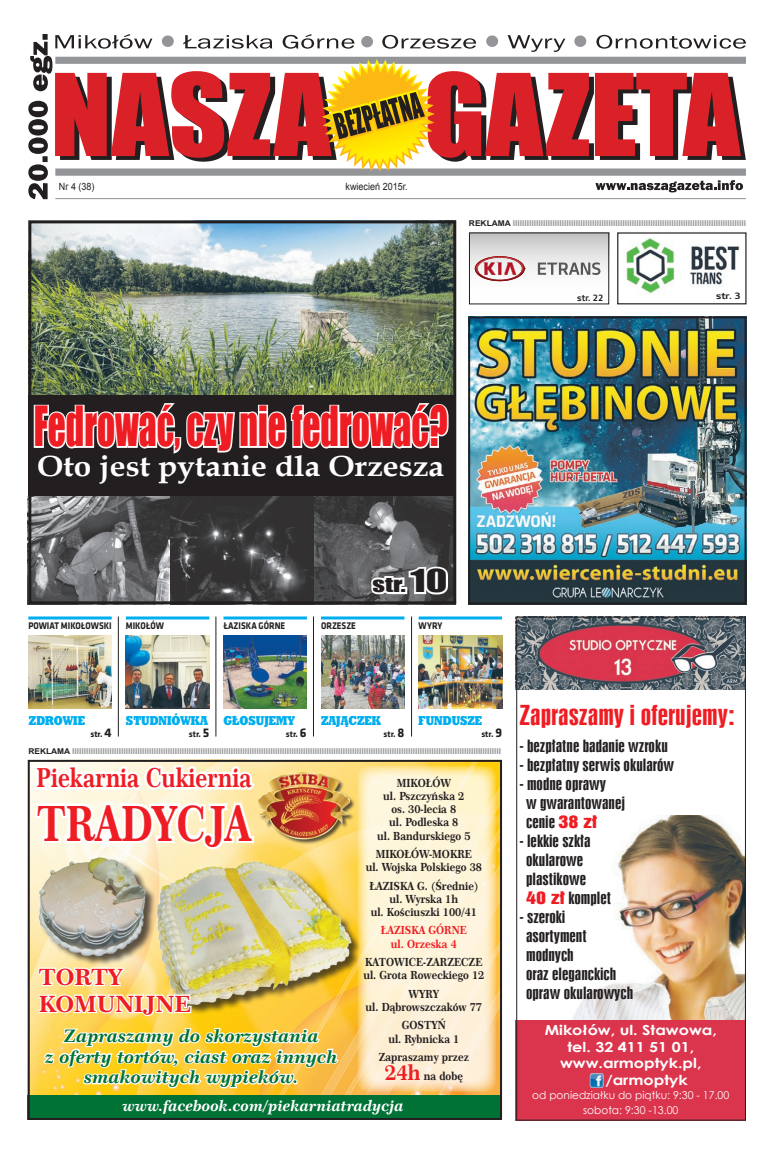
<style>
.page{position:relative;width:780px;height:1154px;background:#fff}
.page>*{position:absolute;margin:0;border:0;box-sizing:border-box;transform-origin:0 0}
.t1{font:50.8px "Impact";color:#ee1d23;scale:.7 1}
.t2{font:700 48.7px "Century 751 No 2 EU";color:#ee1d23;scale:.8 1}
.t3{font:700 29px "Book Antiqua";color:#fff;scale:1.09 1}
.t4{font:700 26.2px "Century 751 No 2 EU";color:#ee1d23;scale:.8 1}
.t5{font:25.8px "Swis 924 EU";color:#ee1d23;scale:1.26 1}
.t6{font:700 22.4px/27px "Century 751 No 2 EU";color:#ee1d23}
.t7{font:19.1px "Impact";color:#231f20;scale:1.39 1}
.t8{font:italic 700 17.3px/20.6px "Century 751 No 2 EU";color:#007236;text-align:center;scale:1.04 1}
.t9{font:15.8px/19px "Swis 924 EU";color:#231f20;scale:1.26 1}
.t10{font:italic 700 15px "Century 751 No 2 EU";color:#fff}
.t11{font:700 13.8px "Century Gothic";color:#fff;scale:1.16 1}
.t12{font:13px "Geo Slab 712 X Bd EU";color:#00aeef;scale:.85 1}
.t13{font:700 11.2px/13.3px "Century 751 No 2 EU";color:#231f20;text-align:center;scale:.88 1}
.t14{font:700 11.2px/13.3px "Century 751 No 2 EU";color:#ee1d23;scale:.88 1}
.t15{font:10.8px/14.8px "Century Gothic";color:#fff;text-align:center}
.t16{font:700 10px "Klavika";color:#231f20;scale:.87 1}
.t17{font:10px "Arial";color:#231f20;scale:.9 1}
.t18{font:700 9px "Klavika";color:#231f20}
.t19{font:8.8px "Kia B";color:#231f20;scale:1.17 1}
.t20{font:8.7px "Kia B";color:#231f20}
.t21{font:700 8px "Arial";color:#939598;scale:1.05 1}
.s1{color:#231f20}
.s2{font-size:29.1px}
.s3{font-size:13px}
.s4{font-size:21.1px;color:#ee1d23}
.s5{font-family:"Swis 921 EU";color:#ee1d23}
</style>
<div class="page">
<svg style="left:28px;top:34px;width:718px;height:165px"></svg>
<img style="left:573px;top:815px;width:171px;height:204px">
<div style="left:516px;top:1019px;width:230px;height:101px;background:#da354d"></div>
<img style="left:589px;top:1073px;width:15px;height:14px">
<img style="left:515px;top:616px;width:230px;height:73px">
<div style="left:516px;top:617px;width:230px;height:503px;border:1px solid #231f20"></div>
<img style="left:471px;top:319px;width:272px;height:282px">
<div style="left:468px;top:316px;width:278px;height:288px;border:2px solid #231f20"></div>
<hr style="left:28px;top:616px;width:84px;height:3px;background:#00aeef">
<hr style="left:126px;top:616px;width:83px;height:3px;background:#00aeef">
<hr style="left:223px;top:616px;width:84px;height:3px;background:#00aeef">
<hr style="left:321px;top:616px;width:83px;height:3px;background:#00aeef">
<hr style="left:418px;top:616px;width:84px;height:3px;background:#00aeef">
<hr style="left:411px;top:616px;width:1px;height:120px;background:#231f20">
<hr style="left:313px;top:616px;width:1px;height:120px;background:#231f20">
<hr style="left:215px;top:616px;width:1px;height:120px;background:#231f20">
<hr style="left:118px;top:616px;width:1px;height:120px;background:#231f20">
<img style="left:28px;top:635px;width:84px;height:73px">
<img style="left:126px;top:635px;width:83px;height:73px">
<img style="left:223px;top:635px;width:84px;height:73px">
<img style="left:321px;top:635px;width:83px;height:73px">
<img style="left:418px;top:635px;width:84px;height:73px">
<img style="left:31px;top:763px;width:468px;height:333px">
<img style="left:443px;top:763px;width:35px;height:3px">
<img style="left:496px;top:783px;width:3px;height:42px">
<img style="left:352px;top:1015px;width:5px;height:43px">
<img style="left:340px;top:1041px;width:12px;height:18px">
<img style="left:496px;top:825px;width:3px;height:36px">
<img style="left:340px;top:1059px;width:17px;height:37px">
<img style="left:496px;top:861px;width:3px;height:78px">
<img style="left:357px;top:1085px;width:37px;height:11px">
<img style="left:424px;top:986px;width:75px;height:110px">
<div style="left:28px;top:1096px;width:473px;height:24px;background:#007236"></div>
<div style="left:28px;top:760px;width:474px;height:360px;border:2px solid #231f20"></div>
<div style="left:258px;top:773px;width:97px;height:72px;background:#231f20;opacity:.75"></div>
<img style="left:258px;top:773px;width:92px;height:66px">
<svg style="left:357px;top:766px;width:139px;height:326px;background:#fdefce"></svg>
<svg style="left:29px;top:762px;width:229px;height:91px"></svg>
<img style="left:34px;top:855px;width:115px;height:112px">
<img style="left:149px;top:855px;width:213px;height:156px">
<svg style="left:36px;top:966px;width:304px;height:154px"></svg>
<div style="left:617px;top:232px;width:129px;height:72px;border:1px solid #231f20"></div>
<img style="left:626px;top:238px;width:114px;height:56px">
<div style="left:469px;top:232px;width:140px;height:72px;background:linear-gradient(to bottom,#cbcacb,#fff)"></div>
<svg style="left:475px;top:256px;width:49px;height:25px"></svg>
<svg style="left:538px;top:262px;width:62px;height:13px"></svg>
<div style="left:469px;top:232px;width:140px;height:72px;border:1px solid #231f20"></div>
<div style="left:28px;top:380px;width:428px;height:148px;background:#231f20"></div>
<svg style="left:32px;top:394px;width:418px;height:60px"></svg>
<img style="left:32px;top:224px;width:420px;height:170px">
<img style="left:32px;top:496px;width:420px;height:104px">
<div style="left:28px;top:220px;width:428px;height:384px;border:3px solid #231f20"></div>
<svg style="left:368px;top:563px;width:83px;height:35px"></svg>
<p class="t17" style="left:59px;top:180px;width:41px">Nr 4 (38)</p>
<p class="t17" style="left:345px;top:180px;width:70px">kwiecień 2015r.</p>
<p class="t21" style="left:469px;top:218px;width:265px"><span class="s1">REKLAMA</span> IIIIIIIIIIIIIIIIIIIIIIIIIIIIIIIIIIIIIIIIIIIIIIIIIIIIIIIIIIIIIIIIIIIIIIIIIIIIIIIIIIIIIIIIIIIIIIIIIIII</p>
<p class="t20" style="left:577px;top:292px;width:28px">str. 22</p>
<p class="t19" style="left:716px;top:291px;width:23px">str. 3</p>
<h1 class="t1" style="left:34px;top:387px;width:592px">Fedrować, czy nie fedrować?</h1>
<h3 class="t3" style="left:37px;top:446px;width:375px">Oto jest pytanie dla Orzesza</h3>
<h3 class="t7" style="left:372px;top:570px;width:55px">str. <span class="s2">10</span></h3>
<p class="t16" style="left:28px;top:620px;width:97px">Powiat mikołowski</p>
<p class="t16" style="left:126px;top:620px;width:7px">MIKOŁ</p>
<p class="t16" style="left:150px;top:620px;width:17px">ÓW</p>
<p class="t16" style="left:223px;top:620px;width:24px">ŁAZISKA</p>
<p class="t16" style="left:258px;top:620px;width:32px">GÓRNE</p>
<p class="t16" style="left:321px;top:620px;width:42px">ORZESZE</p>
<p class="t16" style="left:418px;top:620px;width:29px">WYRY</p>
<h3 class="t12" style="left:29px;top:712px;width:67px">ZDROWIE</h3>
<h3 class="t12" style="left:126px;top:712px;width:200px">STUDNIÓWKA GŁOSUJEMY</h3>
<h3 class="t12" style="left:321px;top:712px;width:72px">ZAJĄCZEK</h3>
<h3 class="t12" style="left:418px;top:712px;width:76px">FUNDUSZE</h3>
<p class="t18" style="left:90px;top:728px;width:23px">str. <span class="s3">4</span></p>
<p class="t18" style="left:189px;top:728px;width:22px">str. <span class="s3">5</span></p>
<p class="t18" style="left:286px;top:728px;width:22px">str. <span class="s3">6</span></p>
<p class="t18" style="left:383px;top:728px;width:22px">str. <span class="s3">8</span></p>
<p class="t18" style="left:481px;top:728px;width:22px">str. <span class="s3">9</span></p>
<p class="t21" style="left:28px;top:746px;width:452px"><span class="s1">REKLAMA</span> IIIIIIIIIIIIIIIIIIIIIIIIIIIIIIIIIIIIIIIIIIIIIIIIIIIIIIIIIIIIIIIIIIIIIIIIIIIIIIIIIIIIIIIIIIIIIIIIIIIIIIIIIIIIIIIIIIIIIIIIIIIIIIIIIIIIIIIIIIIIIIIIIIIIIIIIIIIIIIIIIIIIIIIIIIIIIIIIIIIIIIII</p>
<h3 class="t4" style="left:36px;top:761px;width:270px">Piekarnia Cukiernia</h3>
<h2 class="t2" style="left:37px;top:793px;width:269px">Tradycja</h2>
<h3 class="t6" style="left:39px;top:964px;width:152px">TORTY<br>KOMUNIJNE</h3>
<h3 class="t8" style="left:45px;top:1026px;width:283px">Zapraszamy do skorzystania<br>z oferty tortów, ciast oraz innych smakowitych wypieków.</h3>
<h3 class="t13" style="left:377px;top:776px;width:108px">Mikołów<br>ul. Pszczyńska 2 os. 30-lecia 8<br>ul. Podleska 8<br>ul. Bandurskiego 5</h3>
<h3 class="t13" style="left:365px;top:848px;width:134px">Mikołów-Mokre<br>ul. Wojska Polskiego 38</h3>
<h3 class="t13" style="left:369px;top:879px;width:125px">Łaziska G. (Średnie) ul. Wyrska 1h<br>ul. Kościuszki 100/41</h3>
<h3 class="t14" style="left:381px;top:924px;width:9px">ŁAZISKA</h3>
<h3 class="t14" style="left:391px;top:924px;width:87px;text-indent:38px">GÓRNE ul. Orzeska 4</h3>
<h3 class="t13" style="left:363px;top:956px;width:139px;text-align:left">Katowice-Zarzecze ul. Grota Roweckiego 12</h3>
<h3 class="t13" style="left:365px;top:987px;width:134px">Wyry<br>ul. Dąbrowszczaków 77</h3>
<h3 class="t13" style="left:388px;top:1019px;width:82px">Gostyń<br>ul. Rybnicka 1</h3>
<h3 class="t13" style="left:378px;top:1048px;width:104px;line-height:18.8px">Zapraszamy przez<br><span class="s4">24h</span> na dobę</h3>
<h3 class="t10" style="left:123px;top:1096px;width:282px">www.facebook.com/piekarniatradycja</h3>
<h3 class="t5" style="left:519px;top:700px;width:172px">Zapraszamy i oferujemy:</h3>
<h3 class="t9" style="left:519px;top:737px;width:119px">- bezpłatne badanie wzroku</h3>
<h3 class="t9" style="left:519px;top:756px;width:124px">- bezpłatny serwis okularów</h3>
<h3 class="t9" style="left:526px;top:775px;width:80px;text-indent:-7px">- modne oprawy<br>w gwarantowanej cenie <span class="s5">38 zł</span></h3>
<h3 class="t9" style="left:526px;top:831px;width:69px;text-indent:-7px">- lekkie szkła okularowe plastikowe<br><span class="s5">40 zł</span> komplet</h3>
<h3 class="t9" style="left:526px;top:907px;width:86px;text-indent:-7px">- szeroki<br>asortyment modnych<br>oraz eleganckich opraw okularowych</h3>
<h3 class="t11" style="left:544px;top:1019px;width:150px">Mikołów, ul. Stawowa,</h3>
<h3 class="t11" style="left:567px;top:1036px;width:111px">tel. 32 411 51 01,</h3>
<h3 class="t11" style="left:560px;top:1052px;width:123px">www.armoptyk.pl,</h3>
<h3 class="t11" style="left:605px;top:1069px;width:73px">/armoptyk</h3>
<h3 class="t15" style="left:532px;top:1088px;width:198px">od poniedziałku do piątku: 9:30 - 17.00 sobota: 9:30 -13.00</h3>
</div>
